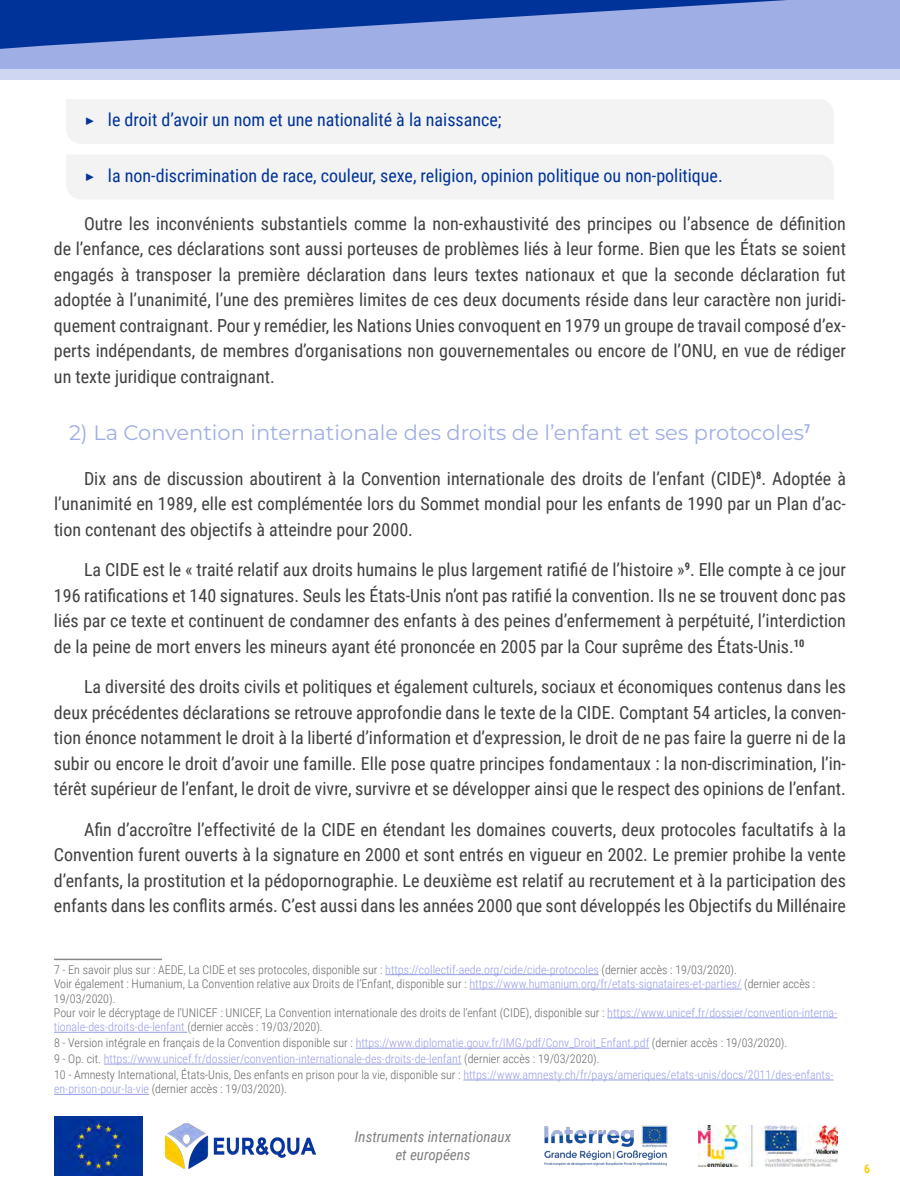
<style>
.page{position:relative;width:900px;height:1200px;background:#fff}
.page>*{position:absolute;margin:0;border:0;box-sizing:border-box;transform-origin:0 0}
.TITRE_3_Cadres_J{font:21px "Montserrat";color:#9faee5}
.Paragraphe{font:18px/25.5px "Roboto Condensed";color:#404040;text-align:justify}
.t1{font:18px "Roboto Condensed";color:#039}
.t2{font:italic 15px/18px "Roboto Condensed";color:#808080;text-align:center}
.Notes_de_bas_de_page{font:300 12px/14.4px "Roboto Condensed";color:#666}
.Notes_de_bas_de_page-2{font:300 12px "Roboto Condensed";color:#959de6}
.t3{font:700 12px "Roboto Condensed";color:#fc0}
.s1{font-family:"Montserrat"}
.s2{color:#959de6}
.s3{color:#666}
</style>
<div class="page">
<div style="left:0;top:0;width:900px;height:69px;background:#9faee5"></div>
<div style="left:0;top:69px;width:900px;height:10px;background:#cfd6f2"></div>
<svg style="left:0;top:0;width:787px;height:49px"></svg>
<img style="left:166px;top:1124px;width:149px;height:44px">
<img style="left:54px;top:1117px;width:88px;height:58px">
<img style="left:544px;top:1125px;width:124px;height:41px">
<img style="left:698px;top:1125px;width:139px;height:42px">
<div style="left:66px;top:99px;width:768px;height:45px;background:#f3f3f3"></div>
<div style="left:66px;top:155px;width:768px;height:44px;background:#f3f3f3"></div>
<hr style="left:54px;top:959px;width:108px;height:1px;background:#888">
<hr style="left:385px;top:974px;width:214px;height:1px;background:#959de6">
<hr style="left:470px;top:989px;width:272px;height:1px;background:#959de6">
<hr style="left:607px;top:1018px;width:230px;height:1px;background:#959de6">
<hr style="left:54px;top:1032px;width:133px;height:1px;background:#959de6">
<hr style="left:356px;top:1048px;width:293px;height:1px;background:#959de6">
<hr style="left:104px;top:1064px;width:358px;height:1px;background:#959de6">
<hr style="left:463px;top:1080px;width:371px;height:1px;background:#959de6">
<hr style="left:54px;top:1094px;width:95px;height:1px;background:#959de6">
<p class="t1" style="left:84px;top:107px;width:419px"><span class="s1">▶</span> le droit d’avoir un nom et une nationalité à la naissance;</p>
<p class="t1" style="left:84px;top:162px;width:640px"><span class="s1">▶</span> la non-discrimination de race, couleur, sexe, religion, opinion politique ou non-politique.</p>
<p class="Paragraphe" style="left:54px;top:210px;width:794px;text-indent:30px">Outre les inconvénients substantiels comme la non-exhaustivité des principes ou l’absence de définition de l’enfance, ces déclarations sont aussi porteuses de problèmes liés à leur forme. Bien que les États se soient engagés à transposer la première déclaration dans leurs textes nationaux et que la seconde déclaration fut adoptée à l’unanimité, l’une des premières limites de ces deux documents réside dans leur caractère non juridi&shy;quement contraignant. Pour y remédier, les Nations Unies convoquent en 1979 un groupe de travail composé d’ex&shy;perts indépendants, de membres d’organisations non gouvernementales ou encore de l’ONU, en vue de rédiger un texte juridique contraignant.</p>
<p class="TITRE_3_Cadres_J" style="left:69px;top:418px;width:743px">2) La Convention internationale des droits de l’enfant et ses protocoles<sup>7</sup></p>
<p class="Paragraphe" style="left:54px;top:465px;width:794px;text-indent:30px">Dix ans de discussion aboutirent à la Convention internationale des droits de l’enfant (CIDE)<sup>8</sup>. Adoptée à l’unanimité en 1989, elle est complémentée lors du Sommet mondial pour les enfants de 1990 par un Plan d’ac&shy;tion contenant des objectifs à atteindre pour 2000.</p>
<p class="Paragraphe" style="left:54px;top:556px;width:794px;text-indent:30px">La CIDE est le « traité relatif aux droits humains le plus largement ratifié de l’histoire »<sup>9</sup>. Elle compte à ce jour 196 ratifications et 140 signatures. Seuls les États-Unis n’ont pas ratifié la convention. Ils ne se trouvent donc pas liés par ce texte et continuent de condamner des enfants à des peines d’enfermement à perpétuité, l’interdiction de la peine de mort envers les mineurs ayant été prononcée en 2005 par la Cour suprême des États-Unis.<sup>10</sup></p>
<p class="Paragraphe" style="left:54px;top:673px;width:794px;text-indent:30px">La diversité des droits civils et politiques et également culturels, sociaux et économiques contenus dans les deux précédentes déclarations se retrouve approfondie dans le texte de la CIDE. Comptant 54 articles, la conven&shy;tion énonce notamment le droit à la liberté d’information et d’expression, le droit de ne pas faire la guerre ni de la subir ou encore le droit d’avoir une famille. Elle pose quatre principes fondamentaux : la non-discrimination, l’in&shy;térêt supérieur de l’enfant, le droit de vivre, survivre et se développer ainsi que le respect des opinions de l’enfant.</p>
<p class="Paragraphe" style="left:54px;top:816px;width:794px;text-indent:30px">Afin d’accroître l’effectivité de la CIDE en étendant les domaines couverts, deux protocoles facultatifs à la Convention furent ouverts à la signature en 2000 et sont entrés en vigueur en 2002. Le premier prohibe la vente d’enfants, la prostitution et la pédopornographie. Le deuxième est relatif au recrutement et à la participation des enfants dans les conflits armés. C’est aussi dans les années 2000 que sont développés les Objectifs du Millénaire</p>
<p class="Notes_de_bas_de_page" style="left:54px;top:962px;width:684px">7 - En savoir plus sur : AEDE, La CIDE et ses protocoles, disponible sur : <span class="s2">https://collectif-aede.org/cide/cide-protocoles</span> (dernier accès : 19/03/2020).</p>
<p class="Notes_de_bas_de_page" style="left:54px;top:976px;width:763px">Voir également : Humanium, La Convention relative aux Droits de l’Enfant, disponible sur : <span class="s2">https://www.humanium.org/fr/etats-signataires-et-parties/</span> (dernier accès :<br>19/03/2020).</p>
<p class="Notes_de_bas_de_page" style="left:54px;top:1005px;width:785px">Pour voir le décryptage de l’UNICEF : UNICEF, La Convention internationale des droits de l’enfant (CIDE), disponible sur : <span class="s2">https://www.unicef.fr/dossier/convention-interna&shy;tionale-des-droits-de-lenfant</span> (dernier accès : 19/03/2020).</p>
<p class="Notes_de_bas_de_page" style="left:54px;top:1035px;width:735px">8 - Version intégrale en français de la Convention disponible sur : <span class="s2">https://www.diplomatie.gouv.fr/IMG/pdf/Conv_Droit_Enfant.pdf</span> (dernier accès : 19/03/2020).</p>
<p class="Notes_de_bas_de_page-2" style="left:54px;top:1051px;width:547px"><span class="s3">9 - Op. cit.</span> https://www.unicef.fr/dossier/convention-internationale-des-droits-de-lenfant <span class="s3">(dernier accès : 19/03/2020).</span></p>
<p class="Notes_de_bas_de_page" style="left:54px;top:1067px;width:781px">10 - Amnesty International, États-Unis, Des enfants en prison pour la vie, disponible sur : <span class="s2">https://www.amnesty.ch/fr/pays/ameriques/etats-unis/docs/2011/des-enfants&shy;en-prison-pour-la-vie</span> (dernier accès : 19/03/2020).</p>
<p class="t2" style="left:355px;top:1127px;width:158px">Instruments internationaux et européens</p>
<p class="t3" style="left:864px;top:1160px;width:8px">6</p>
</div>
